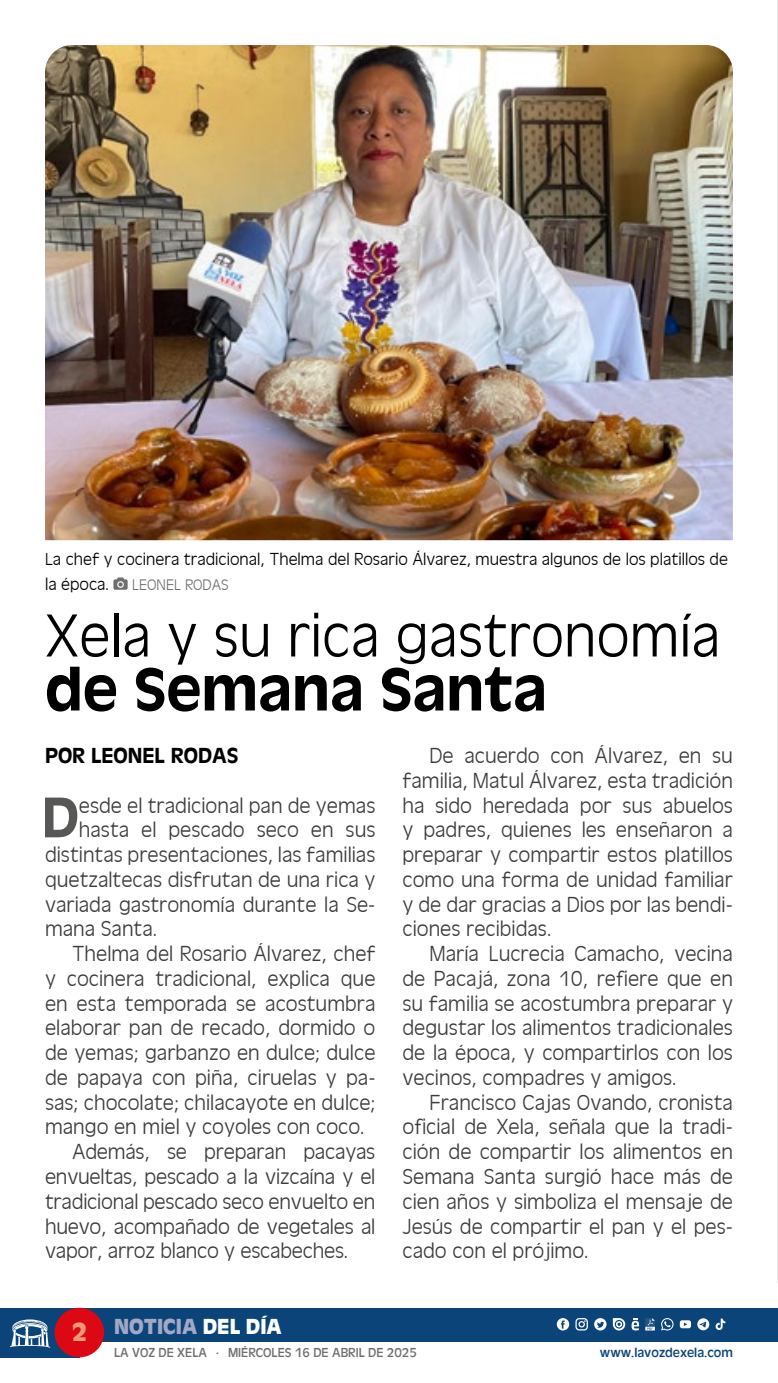
<style>
.page{position:relative;width:778px;height:1383px;background:#fff}
.page>*{position:absolute;margin:0;border:0;box-sizing:border-box;transform-origin:0 0}
.t1{font:300 63px "Antique Oli";color:#000}
.t2{font:500 63px "Antique Oli";color:#000}
.t3{font:500 59.62px "Antique Oli";color:#575756}
.t4{font:700 27px "Antique Oli";color:#f0977a}
.t5{font:300 22.5px/24.8px "Antique Oli";color:#3c3c3b;text-align:justify}
.t6{font:500 22.5px "Antique Oli";color:#000}
.t7{font:700 22.5px "Antique Oli";color:#a2a8c5}
.t8{font:300 18px/24.8px "Antique Oli";color:#000}
.t9{font:300 15.75px "Antique Oli";color:#706f6f}
.t10{font:13.5px "Antique Oli";color:#706f6f}
.t11{font:13.5px "Antique Oli";color:#0a4479}
.s1{color:#fff}
</style>
<div class="page">
<div style="left:67px;top:1307px;width:711px;height:34px;background:#0a4479"></div>
<svg style="left:556px;top:1318px;width:13px;height:12px"></svg>
<svg style="left:594px;top:1318px;width:12px;height:12px"></svg>
<svg style="left:613px;top:1318px;width:12px;height:12px"></svg>
<svg style="left:661px;top:1318px;width:12px;height:12px"></svg>
<svg style="left:645px;top:1318px;width:10px;height:12px"></svg>
<svg style="left:575px;top:1318px;width:13px;height:12px"></svg>
<svg style="left:631px;top:1318px;width:8px;height:13px"></svg>
<svg style="left:679px;top:1320px;width:12px;height:8px"></svg>
<svg style="left:697px;top:1318px;width:28px;height:12px"></svg>
<div style="left:0;top:1307px;width:79px;height:50px;background:#0a4479"></div>
<div style="left:55px;top:1307px;width:49px;height:50px;background:#dc0814;border-radius:50%"></div>
<svg style="left:10px;top:1319px;width:40px;height:28px"></svg>
<svg style="left:777px;top:0;width:1px;height:1282px"></svg>
<img style="left:45px;top:45px;width:688px;height:495px">
<svg style="left:113px;top:577px;width:15px;height:12px"></svg>
<p class="t8" style="left:45px;top:547px;width:684px">La chef y cocinera tradicional, Thelma del Rosario Álvarez, muestra algunos de los platillos de la época.</p>
<p class="t9" style="left:132px;top:576px;width:98px">LEONEL RODAS</p>
<h1 class="t1" style="left:45px;top:602px;width:677px">Xela y su rica gastronomía</h1>
<h1 class="t2" style="left:45px;top:654px;width:503px">de Semana Santa</h1>
<p class="t6" style="left:45px;top:743px;width:195px">POR LEONEL RODAS</p>
<h2 class="t3" style="left:42px;top:784px;width:39px">D</h2>
<p class="t5" style="left:79px;top:793px;width:298px">esde el tradicional pan de yemas</p>
<p class="t5" style="left:79px;top:818px;width:298px">hasta el pescado seco en sus</p>
<p class="t5" style="left:45px;top:843px;width:332px">distintas presentaciones, las familias</p>
<p class="t5" style="left:45px;top:867px;width:332px">quetzaltecas disfrutan de una rica y</p>
<p class="t5" style="left:45px;top:892px;width:332px">variada gastronomía durante la Se-</p>
<p class="t5" style="left:45px;top:917px;width:113px">mana Santa.</p>
<p class="t5" style="left:72px;top:942px;width:305px">Thelma del Rosario Álvarez, chef</p>
<p class="t5" style="left:45px;top:966px;width:332px">y cocinera tradicional, explica que</p>
<p class="t5" style="left:45px;top:991px;width:332px">en esta temporada se acostumbra</p>
<p class="t5" style="left:45px;top:1016px;width:332px">elaborar pan de recado, dormido o</p>
<p class="t5" style="left:45px;top:1041px;width:332px">de yemas; garbanzo en dulce; dulce</p>
<p class="t5" style="left:45px;top:1065px;width:332px">de papaya con piña, ciruelas y pa-</p>
<p class="t5" style="left:45px;top:1090px;width:332px">sas; chocolate; chilacayote en dulce;</p>
<p class="t5" style="left:45px;top:1115px;width:321px">mango en miel y coyoles con coco.</p>
<p class="t5" style="left:72px;top:1140px;width:305px">Además, se preparan pacayas</p>
<p class="t5" style="left:45px;top:1164px;width:332px">envueltas, pescado a la vizcaína y el</p>
<p class="t5" style="left:45px;top:1189px;width:332px">tradicional pescado seco envuelto en</p>
<p class="t5" style="left:45px;top:1214px;width:332px">huevo, acompañado de vegetales al</p>
<p class="t5" style="left:45px;top:1239px;width:304px">vapor, arroz blanco y escabeches.</p>
<p class="t5" style="left:402px;top:744px;width:332px;text-indent:27px">De acuerdo con Álvarez, en su familia, Matul Álvarez, esta tradición ha sido heredada por sus abuelos y padres, quienes les enseñaron a preparar y compartir estos platillos como una forma de unidad familiar y de dar gracias a Dios por las bendi&shy;ciones recibidas.</p>
<p class="t5" style="left:402px;top:942px;width:332px;text-indent:27px">María Lucrecia Camacho, vecina de Pacajá, zona 10, refiere que en su familia se acostumbra preparar y degustar los alimentos tradicionales de la época, y compartirlos con los vecinos, compadres y amigos.</p>
<p class="t5" style="left:402px;top:1090px;width:332px;text-indent:27px">Francisco Cajas Ovando, cronista oficial de Xela, señala que la tradi&shy;ción de compartir los alimentos en Semana Santa surgió hace más de cien años y simboliza el mensaje de Jesús de compartir el pan y el pes&shy;cado con el prójimo.</p>
<p class="t4" style="left:71px;top:1316px;width:18px">2</p>
<p class="t7" style="left:114px;top:1313px;width:169px">NOTICIA <span class="s1">DEL DÍA</span></p>
<p class="t10" style="left:114px;top:1345px;width:304px">LA VOZ DE XELA · MIÉRCOLES 16 DE ABRIL DE 2025</p>
<p class="t11" style="left:600px;top:1345px;width:135px">www.lavozdexela.com</p>
</div>
